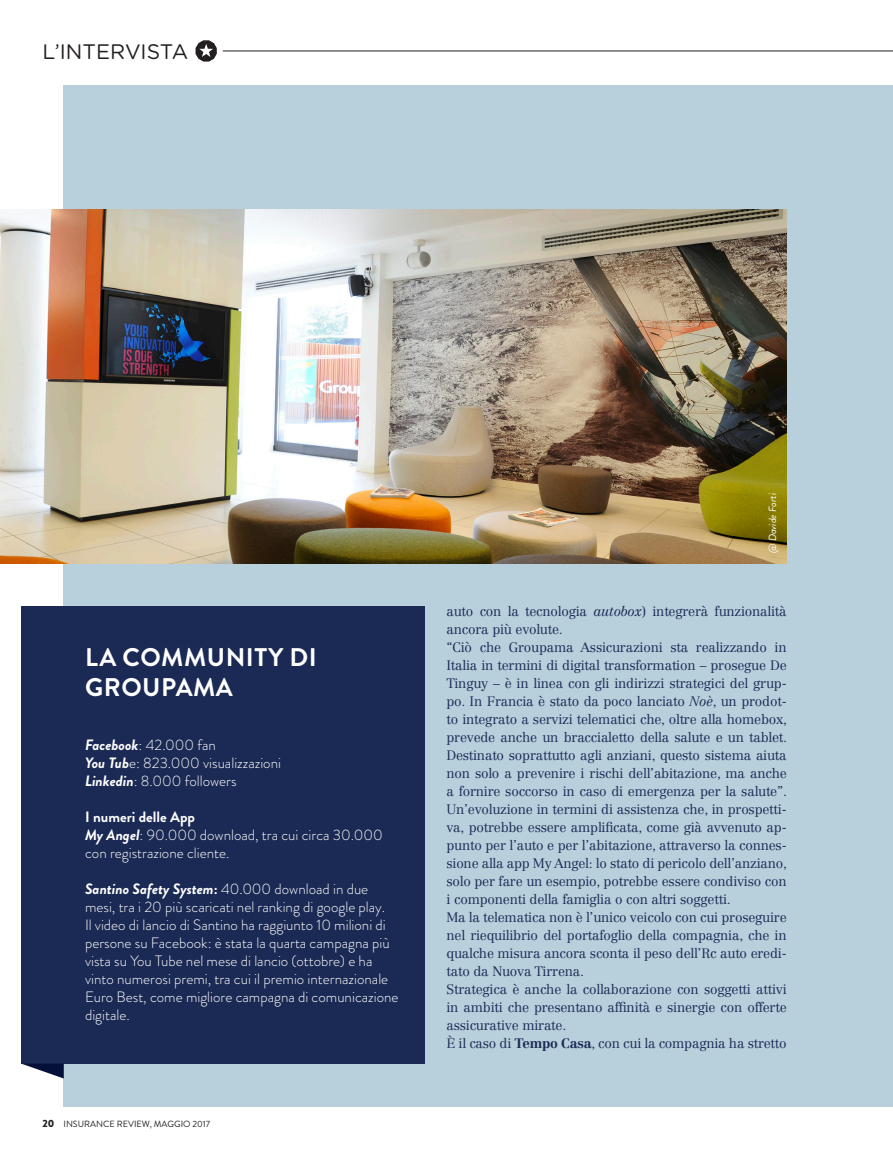
<style>
.page{position:relative;width:893px;height:1170px;background:#fff}
.page>*{position:absolute;margin:0;border:0;box-sizing:border-box;transform-origin:0 0}
.t1{font:700 25.5px/30px "Brandon Grotesque";letter-spacing:.02em;color:#fff}
.t2{font:21px "Gotham Rounded";color:#231f20}
.t3{font:300 15px/18px "Brandon Grotesque";color:#fff}
.t4{font:700 15px "Brandon Grotesque";color:#fff}
.t5{font:300 13.5px/18px "Centennial LT Std";letter-spacing:-.015em;color:#1b2a54;text-align:justify}
.t6{font:italic 10.5px "Brandon Grotesque";color:#fff}
.t7{font:9px "Brandon Grotesque";color:#231f20}
.s1{font-weight:700;font-style:italic}
.s2{font-weight:700}
.s3{font-weight:900;font-size:10.5px}
.s4{font-style:italic}
</style>
<div class="page">
<div style="left:64px;top:85px;width:829px;height:1021px;background:#b8cfdc"></div>
<svg style="left:196px;top:40px;width:21px;height:22px"></svg>
<hr style="left:223px;top:51px;width:670px;height:1px;background:#231f20">
<div style="left:21px;top:606px;width:404px;height:457px;background:#1b2a54"></div>
<svg style="left:21px;top:1063px;width:43px;height:15px"></svg>
<img style="left:0;top:210px;width:787px;height:353px">
<p class="t2" style="left:43px;top:37px;width:147px">L’INTERVISTA</p>
<p class="t1" style="left:85px;top:642px;width:233px">LA COMMUNITY DI<br>GROUPAMA</p>
<p class="t3" style="left:85px;top:736px;width:133px"><span class="s1">Facebook</span>: 42.000 fan</p>
<p class="t3" style="left:85px;top:754px;width:198px"><span class="s1">You Tub</span>e: 823.000 visualizzazioni</p>
<p class="t3" style="left:85px;top:772px;width:153px"><span class="s1">Linkedin</span>: 8.000 followers</p>
<p class="t4" style="left:85px;top:806px;width:112px">I numeri delle App</p>
<p class="t3" style="left:85px;top:826px;width:299px"><span class="s1">My Angel</span>: 90.000 download, tra cui circa 30.000 con registrazione cliente.</p>
<p class="t3" style="left:85px;top:880px;width:315px"><span class="s1">Santino Safety System</span><span class="s2">:</span> 40.000 download in due mesi, tra i 20 più scaricati nel ranking di google play.<br>Il video di lancio di Santino ha raggiunto 10 milioni di persone su Facebook: è stata la quarta campagna più vista su You Tube nel mese di lancio (ottobre) e ha vinto numerosi premi, tra cui il premio internazionale Euro Best, come migliore campagna di comunicazione digitale.</p>
<p class="t7" style="left:43px;top:1117px;width:169px"><span class="s3">20</span> INSURANCE REVIEW, MAGGIO 2017</p>
<p class="t6" style="left:765px;top:553px;width:61px;rotate:-90deg">@ Davide Forti</p>
<p class="t5" style="left:446px;top:602px;width:342px">auto con la tecnologia <span class="s4">autobox</span>) integrerà funzionalità ancora più evolute.</p>
<p class="t5" style="left:446px;top:638px;width:342px">“Ciò che Groupama Assicurazioni sta realizzando in Italia in termini di digital transformation – prosegue De Tinguy – è in linea con gli indirizzi strategici del grup&shy;po. In Francia è stato da poco lanciato <span class="s4">Noè</span>, un prodot&shy;to integrato a servizi telematici che, oltre alla homebox, prevede anche un braccialetto della salute e un tablet.<br>Destinato soprattutto agli anziani, questo sistema aiuta non solo a prevenire i rischi dell’abitazione, ma anche a fornire soccorso in caso di emergenza per la salute”.<br>Un’evoluzione in termini di assistenza che, in prospetti&shy;va, potrebbe essere amplificata, come già avvenuto ap&shy;punto per l’auto e per l’abitazione, attraverso la connes&shy;sione alla app My Angel: lo stato di pericolo dell’anziano, solo per fare un esempio, potrebbe essere condiviso con i componenti della famiglia o con altri soggetti.</p>
<p class="t5" style="left:446px;top:908px;width:342px">Ma la telematica non è l’unico veicolo con cui proseguire nel riequilibrio del portafoglio della compagnia, che in qualche misura ancora sconta il peso dell’Rc auto eredi&shy;tato da Nuova Tirrena.</p>
<p class="t5" style="left:446px;top:980px;width:342px">Strategica è anche la collaborazione con soggetti attivi in ambiti che presentano affinità e sinergie con offerte assicurative mirate.</p>
<p class="t5" style="left:446px;top:1034px;width:342px">È il caso di <span class="s2">Tempo Casa</span>, con cui la compagnia ha stretto</p>
</div>
